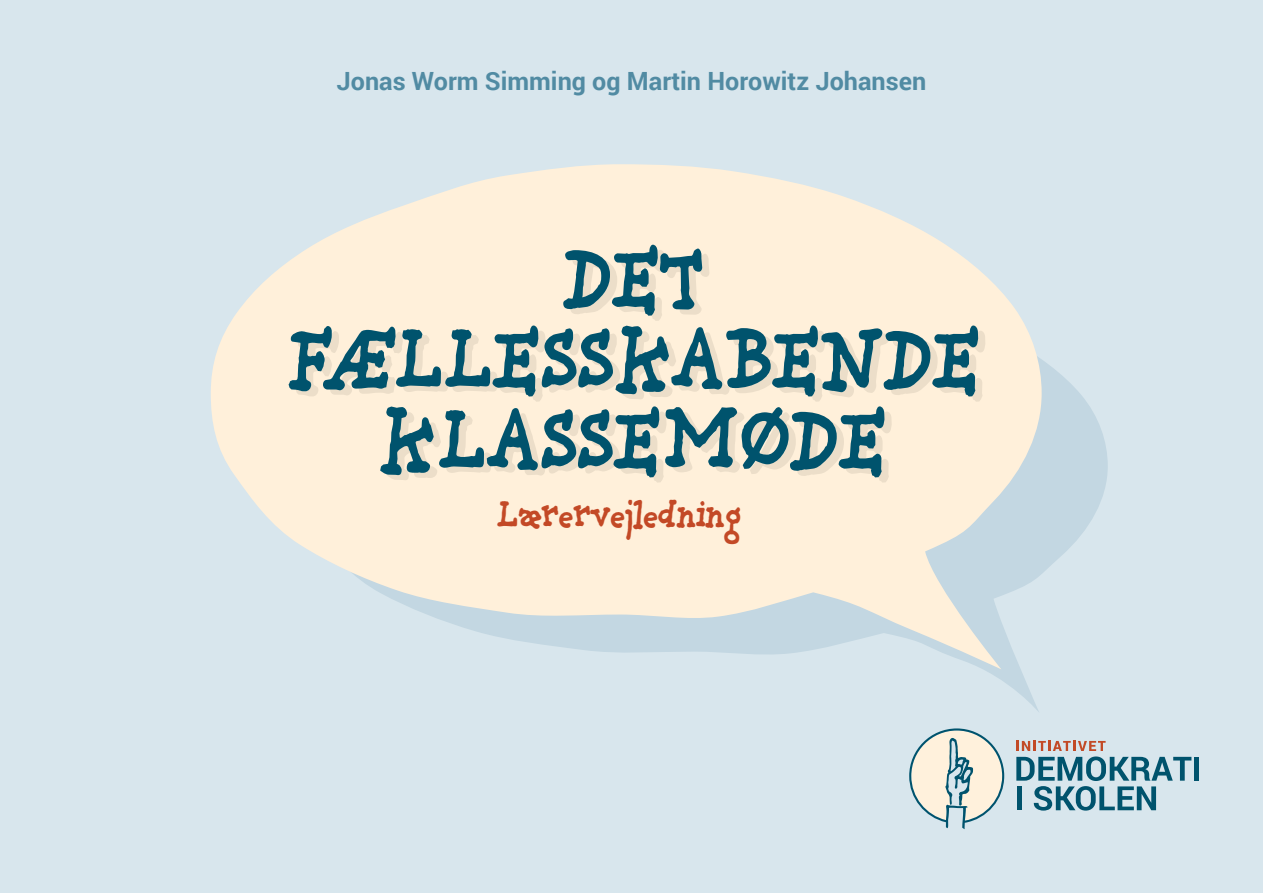
<style>
.page{position:relative;width:1263px;height:893px;background:#d8e6ed}
.page>*{position:absolute;margin:0;border:0;box-sizing:border-box;transform-origin:0 0}
.t1{font:700 91.95px/80.8px "Providence Pro";letter-spacing:-.075em;color:#00536d;text-align:center;scale:.87 1}
.t2{font:700 40.5px "Providence Pro";letter-spacing:-.075em;color:#c34926;scale:.87 1}
.t3{font:700 25.05px "Roboto";color:#518ba3}
</style>
<div class="page">
<svg style="left:909px;top:728px;width:95px;height:101px"></svg>
<div style="left:1194px;top:757px;width:5px;height:24px;background:#00536d"></div>
<svg style="left:1016px;top:741px;width:175px;height:70px"></svg>
<svg style="left:983px;top:360px;width:125px;height:352px"></svg>
<svg style="left:211px;top:164px;width:831px;height:505px;fill:#fff0da"></svg>
<p class="t3" style="left:337px;top:64px;width:591px">Jonas Worm Simming og Martin Horowitz Johansen</p>
<h1 class="t1" style="left:282px;top:237px;width:808px">DET<br>FÆLLESSKABENDE<br>KLASSEMØDE</h1>
<h2 class="t2" style="left:495px;top:490px;width:286px">Lærervejledning</h2>
</div>
